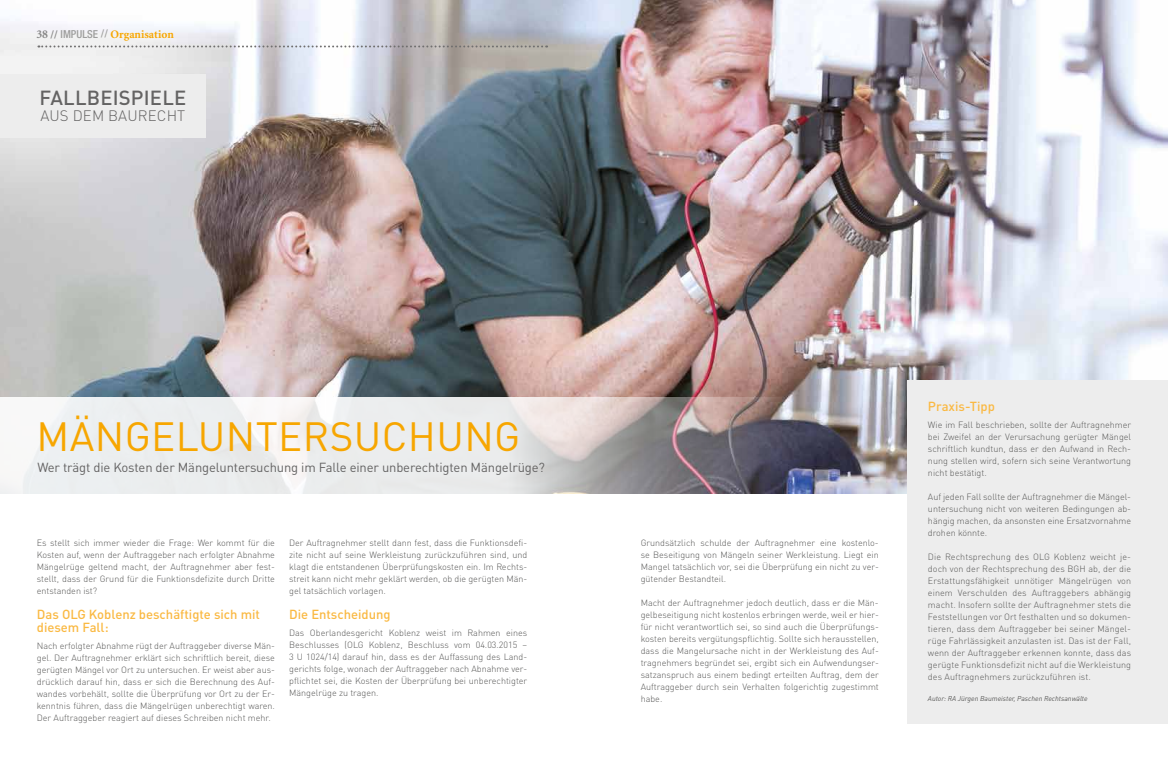
<style>
.page{position:relative;width:1168px;height:760px;background:#fff}
.page>*{position:absolute;margin:0;border:0;box-sizing:border-box;transform-origin:0 0}
.t1{font:40.3px "DINOT";letter-spacing:.01em;color:#f7a600}
.t2{font:500 20.2px "DINOT";letter-spacing:.01em;color:#646363}
.t3{font:300 15px "DINOT";letter-spacing:.01em;color:#646363}
.t4{font:13px "DINOT";letter-spacing:-.01em;color:#646363}
.t5{font:500 13px/13px "DINOT";color:#fab943}
.t6{font:700 11.5px "Minion";color:#f7a600}
.t7{font:300 9px/12px "DINOT";color:#575756;text-align:justify}
.t8{font:italic 7px "DINOT";color:#575756}
.s1{font-size:12px;color:#878787}
.s2{color:#878787}
.s3{font-family:"Helvetica Neue";font-weight:500;font-stretch:condensed;font-size:11px;color:#9d9d9c}
.s4{color:#9d9d9c}
</style>
<div class="page">
<img style="left:0;top:0;width:1168px;height:493px">
<svg style="left:0;top:398px;width:862px;height:96px;background:#cac8cb"></svg>
<div style="left:907px;top:380px;width:261px;height:343px;background:#ededed"></div>
<svg style="left:38px;top:45px;width:509px;height:2px"></svg>
<div style="left:0;top:74px;width:205px;height:63px;background:#ededed"></div>
<p class="t6" style="left:36px;top:28px;width:139px"><span class="s1">38</span> <span class="s2">//</span> <span class="s3">IMPULSE</span> <span class="s4">//</span> Organisation</p>
<h2 class="t2" style="left:40px;top:85px;width:148px">FALLBEISPIELE</h2>
<h3 class="t3" style="left:40px;top:106px;width:147px">AUS DEM BAURECHT</h3>
<h1 class="t1" style="left:36px;top:412px;width:486px">MÄNGELUNTERSUCHUNG</h1>
<h3 class="t4" style="left:37px;top:459px;width:509px">Wer trägt die Kosten der Mängeluntersuchung im Falle einer unberechtigten Mängelrüge?</h3>
<p class="t7" style="left:37px;top:537px;width:240px">Es stellt sich immer wieder die Frage: Wer kommt für die Kosten auf, wenn der Auftraggeber nach erfolgter Abnahme Mängelrüge geltend macht, der Auftragnehmer aber fest&shy;stellt, dass der Grund für die Funktionsdefizite durch Dritte entstanden ist?</p>
<h3 class="t5" style="left:37px;top:608px;width:225px">Das OLG Koblenz beschäftigte sich mit diesem Fall:</h3>
<p class="t7" style="left:37px;top:640px;width:240px">Nach erfolgter Abnahme rügt der Auftraggeber diverse Män&shy;gel. Der Auftragnehmer erklärt sich schriftlich bereit, diese gerügten Mängel vor Ort zu untersuchen. Er weist aber aus&shy;drücklich darauf hin, dass er sich die Berechnung des Auf&shy;wandes vorbehält, sollte die Überprüfung vor Ort zu der Er&shy;kenntnis führen, dass die Mängelrügen unberechtigt waren.<br>Der Auftraggeber reagiert auf dieses Schreiben nicht mehr.</p>
<p class="t7" style="left:289px;top:537px;width:240px">Der Auftragnehmer stellt dann fest, dass die Funktionsdefi&shy;zite nicht auf seine Werkleistung zurückzuführen sind, und klagt die entstandenen Überprüfungskosten ein. Im Rechts&shy;streit kann nicht mehr geklärt werden, ob die gerügten Män&shy;gel tatsächlich vorlagen.</p>
<h3 class="t5" style="left:289px;top:608px;width:103px">Die Entscheidung</h3>
<p class="t7" style="left:289px;top:627px;width:240px">Das Oberlandesgericht Koblenz weist im Rahmen eines Beschlusses (OLG Koblenz, Beschluss vom 04.03.2015 – 3 U 1024/14) darauf hin, dass es der Auffassung des Land&shy;gerichts folge, wonach der Auftraggeber nach Abnahme ver&shy;pflichtet sei, die Kosten der Überprüfung bei unberechtigter Mängelrüge zu tragen.</p>
<p class="t7" style="left:641px;top:537px;width:240px">Grundsätzlich schulde der Auftragnehmer eine kostenlo&shy;se Beseitigung von Mängeln seiner Werkleistung. Liegt ein Mangel tatsächlich vor, sei die Überprüfung ein nicht zu ver&shy;gütender Bestandteil.</p>
<p class="t7" style="left:641px;top:597px;width:240px">Macht der Auftragnehmer jedoch deutlich, dass er die Män&shy;gelbeseitigung nicht kostenlos erbringen werde, weil er hier&shy;für nicht verantwortlich sei, so sind auch die Überprüfungs&shy;kosten bereits vergütungspflichtig. Sollte sich herausstellen, dass die Mangelursache nicht in der Werkleistung des Auf&shy;tragnehmers begründet sei, ergibt sich ein Aufwendungser&shy;satzanspruch aus einem bedingt erteilten Auftrag, dem der Auftraggeber durch sein Verhalten folgerichtig zugestimmt habe.</p>
<h3 class="t5" style="left:928px;top:399px;width:69px">Praxis-Tipp</h3>
<p class="t7" style="left:928px;top:418px;width:205px">Wie im Fall beschrieben, sollte der Auftragnehmer bei Zweifel an der Verursachung gerügter Mängel schriftlich kundtun, dass er den Aufwand in Rech&shy;nung stellen wird, sofern sich seine Verantwortung nicht bestätigt.</p>
<p class="t7" style="left:928px;top:490px;width:205px">Auf jeden Fall sollte der Auftragnehmer die Mängel&shy;untersuchung nicht von weiteren Bedingungen ab&shy;hängig machen, da ansonsten eine Ersatzvornahme drohen könnte.</p>
<p class="t7" style="left:928px;top:550px;width:205px">Die Rechtsprechung des OLG Koblenz weicht je&shy;doch von der Rechtsprechung des BGH ab, der die Erstattungsfähigkeit unnötiger Mängelrügen von einem Verschulden des Auftraggebers abhängig macht. Insofern sollte der Auftragnehmer stets die Feststellungen vor Ort festhalten und so dokumen&shy;tieren, dass dem Auftraggeber bei seiner Mängel&shy;rüge Fahrlässigkeit anzulasten ist. Das ist der Fall, wenn der Auftraggeber erkennen konnte, dass das gerügte Funktionsdefizit nicht auf die Werkleistung des Auftragnehmers zurückzuführen ist.</p>
<p class="t8" style="left:928px;top:693px;width:161px">Autor: RA Jürgen Baumeister, Paschen Rechtsanwälte</p>
</div>
